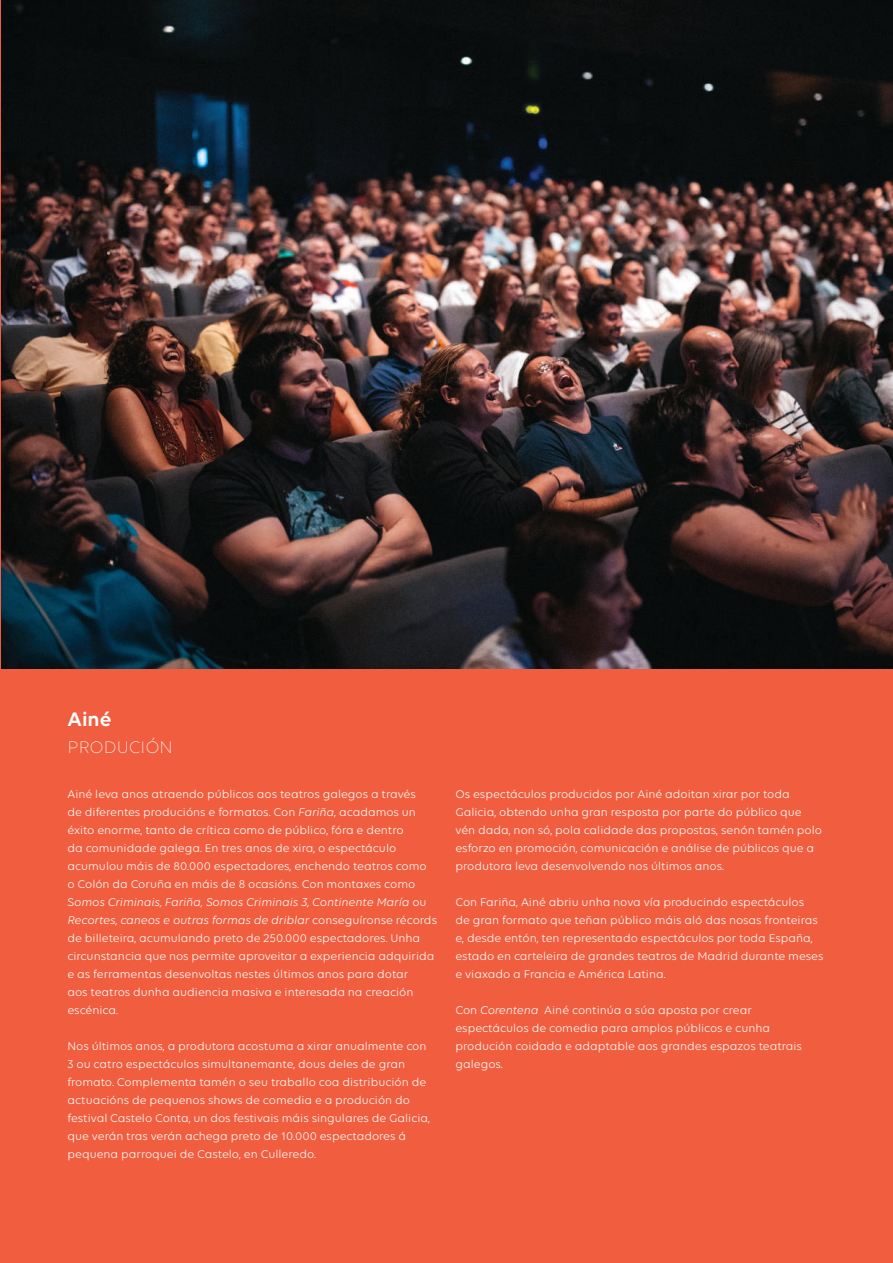
<style>
.page{position:relative;width:893px;height:1263px;background:#f15e3f}
.page>*{position:absolute;margin:0;border:0;box-sizing:border-box;transform-origin:0 0}
.t1{font:600 21px "Volte";color:#fff}
.t2{font:300 18px "Volte";color:#fff}
.t3{font:12px/18px "Volte";color:#fff}
.s1{font-style:italic}
</style>
<div class="page">
<img style="left:2px;top:0;width:891px;height:669px">
<h1 class="t1" style="left:68px;top:707px;width:45px">Ainé</h1>
<h2 class="t2" style="left:68px;top:737px;width:107px">PRODUCIÓN</h2>
<p class="t3" style="left:68px;top:785px;width:371px">Ainé leva anos atraendo públicos aos teatros galegos a través<br>de diferentes producións e formatos. Con <span class="s1">Fariña</span>, acadamos un éxito enorme, tanto de crítica como de público, fóra e dentro<br>da comunidade galega. En tres anos de xira, o espectáculo acumulou máis de 80.000 espectadores, enchendo teatros como<br>o Colón da Coruña en máis de 8 ocasións. Con montaxes como S<span class="s1">omos Criminais, Fariña, Somos Criminais 3, Continente María</span> ou <span class="s1">Recortes</span>, <span class="s1">caneos e outras formas de driblar</span> conseguíronse récords de billeteira, acumulando preto de 250.000 espectadores. Unha circunstancia que nos permite aproveitar a experiencia adquirida e as ferramentas desenvoltas nestes últimos anos para dotar<br>aos teatros dunha audiencia masiva e interesada na creación escénica.</p>
<p class="t3" style="left:68px;top:1037px;width:364px">Nos últimos anos, a produtora acostuma a xirar anualmente con 3 ou catro espectáculos simultanemante, dous deles de gran fromato. Complementa tamén o seu traballo coa distribución de actuacións de pequenos shows de comedia e a produción do festival Castelo Conta, un dos festivais máis singulares de Galicia, que verán tras verán achega preto de 10.000 espectadores á pequena parroquei de Castelo, en Culleredo.</p>
<p class="t3" style="left:455px;top:785px;width:368px">Os espectáculos producidos por Ainé adoitan xirar por toda Galicia, obtendo unha gran resposta por parte do público que vén dada, non só, pola calidade das propostas, senón tamén polo esforzo en promoción, comunicación e análise de públicos que a produtora leva desenvolvendo nos últimos anos.</p>
<p class="t3" style="left:455px;top:893px;width:369px">Con Fariña, Ainé abriu unha nova vía producindo espectáculos<br>de gran formato que teñan público máis aló das nosas fronteiras e, desde entón, ten representado espectáculos por toda España, estado en carteleira de grandes teatros de Madrid durante meses e viaxado a Francia e América Latina.</p>
<p class="t3" style="left:455px;top:1001px;width:348px">Con <span class="s1">Corentena</span> Ainé continúa a súa aposta por crear espectáculos de comedia para amplos públicos e cunha produción coidada e adaptable aos grandes espazos teatrais galegos.</p>
</div>
